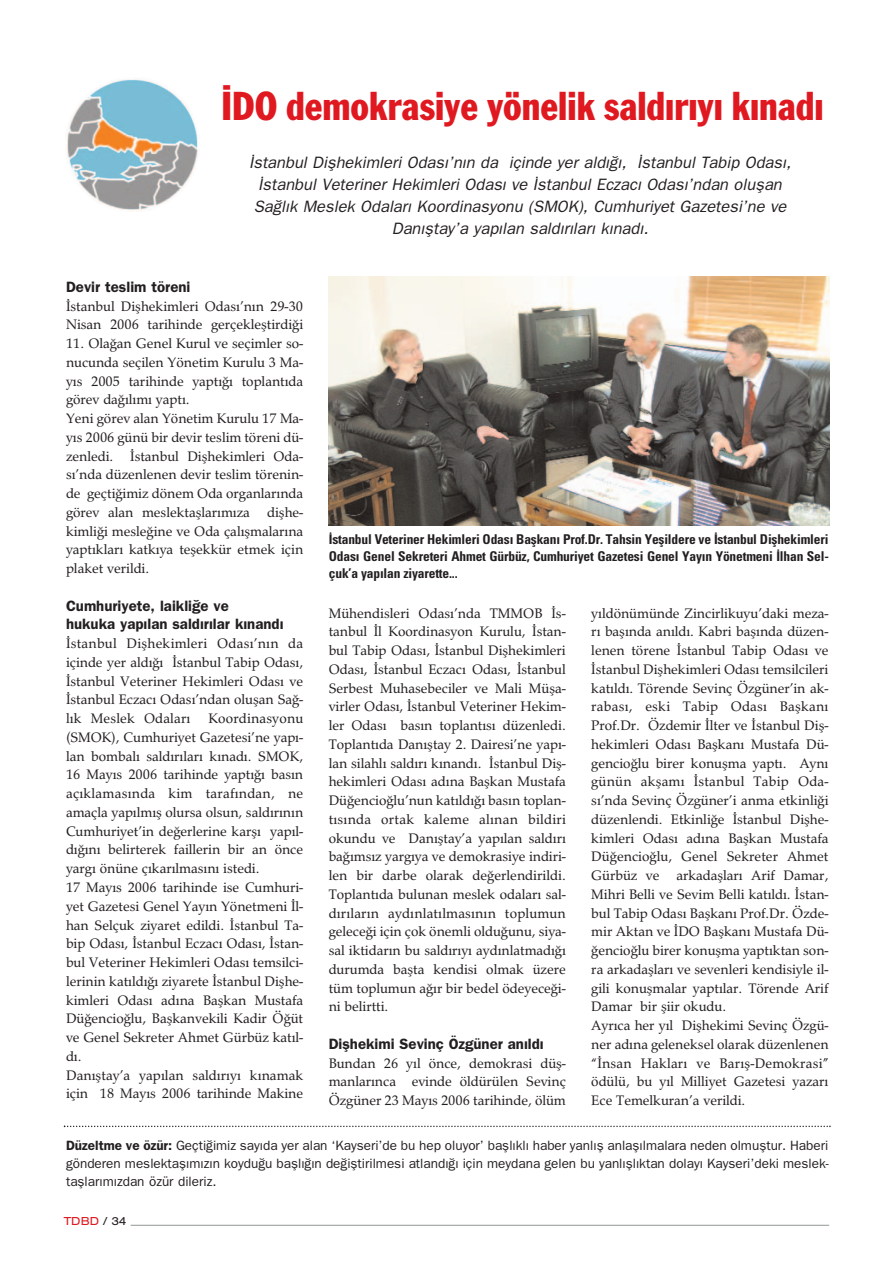
<style>
.page{position:relative;width:893px;height:1263px;background:#fff}
.page>*{position:absolute;margin:0;border:0;box-sizing:border-box;transform-origin:0 0}
.t1{font:42.3px "Franklin Gothic T Con";color:#e01921}
.t2{font:italic 16.5px/21.9px "Franklin Gothic";color:#231f20;text-align:center}
.t3{font:15px/18.8px "Franklin Gothic Demi";color:#231f20}
.t4{font:14.25px/18.8px "Palladio T";color:#231f20}
.t5{font:13.5px/18px "Franklin Gothic";color:#231f20;text-align:justify}
.t6{font:13.5px/17.2px "Univers Condensed Turk B";letter-spacing:-.015em;color:#231f20;text-align:justify}
.t7{font:12px "Sans Extended";color:#e01921}
.s1{font-family:"Franklin Gothic Demi"}
.s2{color:#231f20}
</style>
<div class="page">
<hr style="left:131px;top:1225px;width:698px;height:1px;background:#939598">
<img style="left:328px;top:277px;width:502px;height:249px">
<img style="left:67px;top:79px;width:131px;height:132px">
<svg style="left:64px;top:1125px;width:767px;height:2px"></svg>
<h1 class="t1" style="left:222px;top:81px;width:604px">‹DO demokrasiye yönelik sald›r›y› k›nad›</h1>
<p class="t2" style="left:249px;top:151px;width:543px">‹stanbul Diflhekimleri Odas›’n›n da içinde yer ald›¤›, ‹stanbul Tabip Odas›, ‹stanbul Veteriner Hekimleri Odas› ve ‹stanbul Eczac› Odas›’ndan oluflan Sa¤l›k Meslek Odalar› Koordinasyonu (SMOK), Cumhuriyet Gazetesi’ne ve Dan›fltay’a yap›lan sald›r›lar› k›nad›.</p>
<p class="t3" style="left:66px;top:277px;width:126px">Devir teslim töreni</p>
<p class="t4" style="left:66px;top:296px;width:239px">‹stanbul Diflhekimleri Odas›’n›n 29-30<br>Nisan 2006 tarihinde gerçeklefltirdi¤i</p>
<p class="t4" style="left:66px;top:334px;width:239px">11. Ola¤an Genel Kurul ve seçimler so&shy;nucunda seçilen Yönetim Kurulu 3 Ma&shy;y›s 2005 tarihinde yapt›¤› toplant›da görev da¤›l›m› yapt›.<br>Yeni görev alan Yönetim Kurulu 17 Ma&shy;y›s 2006 günü bir devir teslim töreni dü&shy;zenledi. ‹stanbul Diflhekimleri Oda&shy;s›’nda düzenlenen devir teslim törenin&shy;de geçti¤imiz dönem Oda organlar›nda görev alan meslektafllar›m›za diflhe&shy;kimli¤i mesle¤ine ve Oda çal›flmalar›na yapt›klar› katk›ya teflekkür etmek için plaket verildi.</p>
<p class="t3" style="left:66px;top:596px;width:219px">Cumhuriyete, laikli¤e ve<br>hukuka yap›lan sald›r›lar k›nand›</p>
<p class="t4" style="left:66px;top:634px;width:239px;text-align:justify">‹stanbul Diflhekimleri Odas›’n›n da içinde yer ald›¤› ‹stanbul Tabip Odas›, ‹stanbul Veteriner Hekimleri Odas› ve ‹stanbul Eczac› Odas›’ndan oluflan Sa¤- l›k Meslek Odalar›</p>
<p class="t4" style="left:66px;top:709px;width:239px;text-indent:142px">Koordinasyonu (SMOK), Cumhuriyet Gazetesi’ne yap›- lan bombal› sald›r›lar› k›nad›. SMOK, 16 May›s 2006 tarihinde yapt›¤› bas›n aç›klamas›nda kim taraf›ndan, ne amaçla yap›lm›fl olursa olsun, sald›r›n›n Cumhuriyet’in de¤erlerine karfl› yap›l&shy;d›¤›n› belirterek faillerin bir an önce yarg› önüne ç›kar›lmas›n› istedi.<br>17 May›s 2006 tarihinde ise Cumhuri&shy;yet Gazetesi Genel Yay›n Yönetmeni ‹l&shy;han Selçuk ziyaret edildi. ‹stanbul Ta&shy;bip Odas›, ‹stanbul Eczac› Odas›, ‹stan&shy;bul Veteriner Hekimleri Odas› temsilci&shy;lerinin kat›ld›¤› ziyarete ‹stanbul Diflhe&shy;kimleri Odas› ad›na Baflkan Mustafa Dü¤encio¤lu, Baflkanvekili Kadir Ö¤üt ve Genel Sekreter Ahmet Gürbüz kat›l&shy;d›.<br>Dan›fltay’a yap›lan sald›r›y› k›namak için 18 May›s 2006 tarihinde Makine</p>
<p class="t6" style="left:329px;top:530px;width:502px">‹stanbul Veteriner Hekimleri Odas› Baflkan› Prof.Dr. Tahsin Yeflildere ve ‹stanbul Diflhekimleri Odas› Genel Sekreteri Ahmet Gürbüz, Cumhuriyet Gazetesi Genel Yay›n Yönetmeni ‹lhan Sel&shy;çuk’a yap›lan ziyarette...</p>
<p class="t4" style="left:329px;top:603px;width:239px;text-align:justify">Mühendisleri Odas›’nda TMMOB ‹s&shy;tanbul ‹l Koordinasyon Kurulu, ‹stan&shy;bul Tabip Odas›, ‹stanbul Diflhekimleri Odas›, ‹stanbul Eczac› Odas›, ‹stanbul Serbest Muhasebeciler ve Mali Müfla&shy;virler Odas›, ‹stanbul Veteriner Hekim&shy;ler Odas› bas›n toplant›s› düzenledi.<br>Toplant›da Dan›fltay 2. Dairesi’ne yap›- lan silahl› sald›r› k›nand›. ‹stanbul Difl&shy;hekimleri Odas› ad›na Baflkan Mustafa Dü¤encio¤lu’nun kat›ld›¤› bas›n toplan&shy;t›s›nda ortak kaleme al›nan bildiri okundu ve Dan›fltay’a yap›lan sald›r› ba¤›ms›z yarg›ya ve demokrasiye indiri&shy;len bir darbe olarak de¤erlendirildi.<br>Toplant›da bulunan meslek odalar› sal&shy;d›r›lar›n ayd›nlat›lmas›n›n toplumun gelece¤i için çok önemli oldu¤unu, siya&shy;sal iktidar›n bu sald›r›y› ayd›nlatmad›¤› durumda baflta kendisi olmak üzere tüm toplumun a¤›r bir bedel ödeyece¤i&shy;ni belirtti.</p>
<p class="t3" style="left:329px;top:1034px;width:217px">Diflhekimi Sevinç Özgüner an›ld›</p>
<p class="t4" style="left:329px;top:1053px;width:239px;text-align:justify">Bundan 26 y›l önce, demokrasi düfl&shy;manlar›nca evinde öldürülen Sevinç Özgüner 23 May›s 2006 tarihinde, ölüm</p>
<p class="t4" style="left:591px;top:603px;width:239px">y›ldönümünde Zincirlikuyu’daki meza&shy;r› bafl›nda an›ld›. Kabri bafl›nda düzen&shy;lenen törene ‹stanbul Tabip Odas› ve ‹stanbul Diflhekimleri Odas› temsilcileri kat›ld›. Törende Sevinç Özgüner’in ak&shy;rabas›, eski Tabip Odas› Baflkan› Prof.Dr. Özdemir ‹lter ve ‹stanbul Difl&shy;hekimleri Odas› Baflkan› Mustafa Dü&shy;gencio¤lu birer konuflma yapt›. Ayn› günün akflam› ‹stanbul Tabip Oda&shy;s›’nda Sevinç Özgüner’i anma etkinli¤i düzenlendi. Etkinli¤e ‹stanbul Diflhe&shy;kimleri Odas› ad›na Baflkan Mustafa Dü¤encio¤lu, Genel Sekreter Ahmet Gürbüz ve arkadafllar› Arif Damar, Mihri Belli ve Sevim Belli kat›ld›. ‹stan&shy;bul Tabip Odas› Baflkan› Prof.Dr. Özde&shy;mir Aktan ve ‹DO Baflkan› Mustafa Dü-¤encio¤lu birer konuflma yapt›ktan son&shy;ra arkadafllar› ve sevenleri kendisiyle il&shy;gili konuflmalar yapt›lar. Törende Arif Damar bir fliir okudu.<br>Ayr›ca her y›l Diflhekimi Sevinç Özgü&shy;ner ad›na geleneksel olarak düzenlenen “‹nsan Haklar› ve Bar›fl-Demokrasi” ödülü, bu y›l Milliyet Gazetesi yazar› Ece Temelkuran’a verildi.</p>
<p class="t5" style="left:66px;top:1136px;width:764px"><span class="s1">Düzeltme ve özür:</span> Geçti¤imiz say›da yer alan ‘Kayseri’de bu hep oluyor’ bafll›kl› haber yanl›fl anlafl›lmalara neden olmufltur. Haberi gönderen meslektafl›m›z›n koydu¤u bafll›¤›n de¤ifltirilmesi atland›¤› için meydana gelen bu yanl›fll›ktan dolay› Kayseri’deki meslek&shy;tafllar›m›zdan özür dileriz.</p>
<p class="t7" style="left:64px;top:1214px;width:64px">TDBD <span class="s2">/ 34</span></p>
</div>
